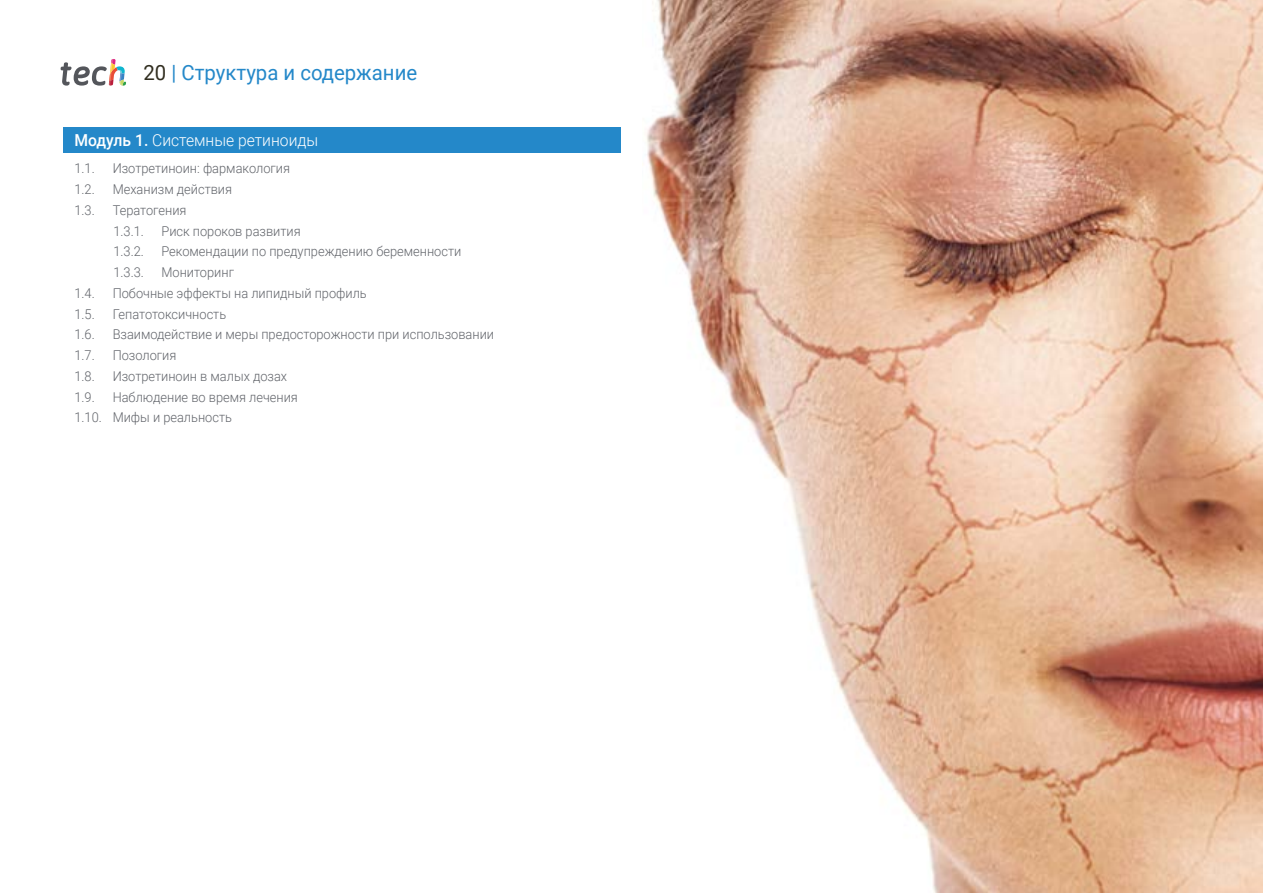
<style>
.page{position:relative;width:1263px;height:893px;background:#fff}
.page>*{position:absolute;margin:0;border:0;box-sizing:border-box;transform-origin:0 0}
.t1{font:21px "Roboto";color:#2488c9}
.t2{font:300 16.5px "Roboto";color:#fff;scale:.95 1}
.t3{font:300 13.5px/20.7px "Roboto";color:#61646a;scale:.95 1}
.s1{color:#312e20}
.s2{font-weight:500}
</style>
<div class="page">
<div style="left:63px;top:128px;width:558px;height:25px;background:#2488c9"></div>
<svg style="left:61px;top:59px;width:65px;height:27px"></svg>
<img style="left:646px;top:0;width:617px;height:893px">
<h1 class="t1" style="left:144px;top:57px;width:275px"><span class="s1">20</span> | Структура и содержание</h1>
<p class="t2" style="left:74px;top:129px;width:258px"><span class="s2">Модуль 1.</span> Системные ретиноиды</p>
<p class="t3" style="left:74px;top:158px;width:23px">1.1.</p>
<p class="t3" style="left:113px;top:158px;width:188px">Изотретиноин: фармакология</p>
<p class="t3" style="left:74px;top:179px;width:23px">1.2.</p>
<p class="t3" style="left:113px;top:179px;width:127px">Механизм действия</p>
<p class="t3" style="left:74px;top:199px;width:23px">1.3.</p>
<p class="t3" style="left:113px;top:199px;width:79px">Тератогения<br>1.3.1.</p>
<p class="t3" style="left:161px;top:220px;width:148px">Риск пороков развития</p>
<p class="t3" style="left:113px;top:241px;width:34px">1.3.2.</p>
<p class="t3" style="left:161px;top:241px;width:317px">Рекомендации по предупреждению беременности</p>
<p class="t3" style="left:113px;top:262px;width:34px">1.3.3.</p>
<p class="t3" style="left:161px;top:262px;width:78px">Мониторинг</p>
<p class="t3" style="left:74px;top:282px;width:23px">1.4.</p>
<p class="t3" style="left:113px;top:282px;width:269px">Побочные эффекты на липидный профиль</p>
<p class="t3" style="left:74px;top:303px;width:23px">1.5.</p>
<p class="t3" style="left:113px;top:303px;width:121px">Гепатотоксичность</p>
<p class="t3" style="left:74px;top:324px;width:23px">1.6.</p>
<p class="t3" style="left:113px;top:324px;width:403px">Взаимодействие и меры предосторожности при использовании</p>
<p class="t3" style="left:74px;top:345px;width:23px">1.7.</p>
<p class="t3" style="left:113px;top:345px;width:69px">Позология</p>
<p class="t3" style="left:74px;top:365px;width:23px">1.8.</p>
<p class="t3" style="left:113px;top:365px;width:185px">Изотретиноин в малых дозах</p>
<p class="t3" style="left:74px;top:386px;width:23px">1.9.</p>
<p class="t3" style="left:74px;top:386px;width:237px;text-indent:38px">Наблюдение во время лечения<br>1.10. Мифы и реальность</p>
</div>
